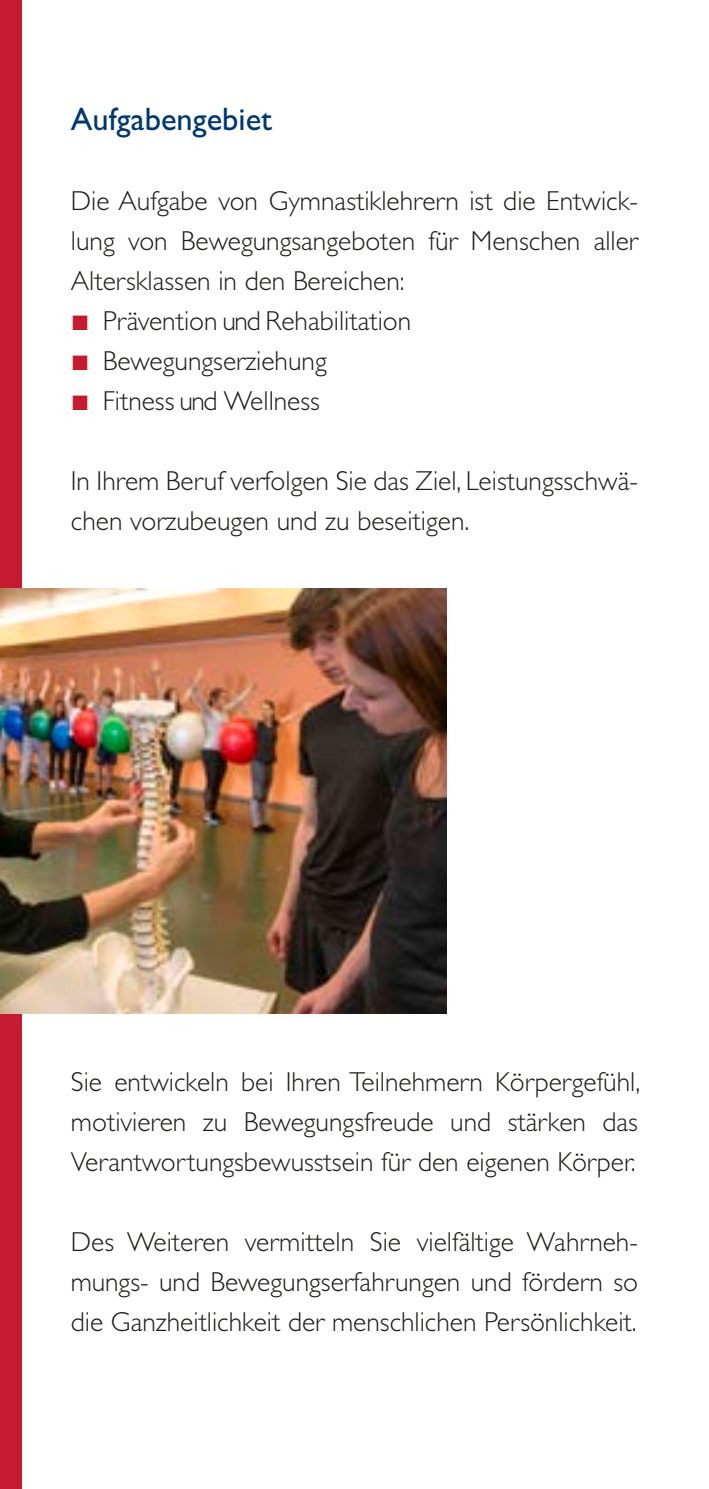
<style>
.page{position:relative;width:709px;height:1489px;background:#fff}
.page>*{position:absolute;margin:0;border:0;box-sizing:border-box;transform-origin:0 0}
.Fließtext_Headline{font:32.5px "Gill Sans Std";color:#003770}
.Fließtext{font:300 27.5px/40px "Gill Sans Std";color:#1d1d1b;text-align:justify}
.Fließtext_Aufzählung{font:300 27.5px "Gill Sans Std";color:#1d1d1b}
.s1{color:#c61a32}
</style>
<div class="page">
<div style="left:0;top:0;width:21px;height:1488px;background:#c61a32"></div>
<img style="left:0;top:588px;width:446px;height:425px">
<p class="Fließtext_Headline" style="left:71px;top:100px;width:203px">Aufgabengebiet</p>
<p class="Fließtext" style="left:71px;top:181px;width:568px">Die Aufgabe von Gymnastiklehrern ist die Entwick&shy;lung von Bewegungsangeboten für Menschen aller Altersklassen in den Bereichen:</p>
<p class="Fließtext_Aufzählung" style="left:71px;top:305px;width:342px"><span class="s1">■</span> Prävention und Rehabilitation</p>
<p class="Fließtext_Aufzählung" style="left:71px;top:345px;width:257px"><span class="s1">■</span> Bewegungserziehung</p>
<p class="Fließtext_Aufzählung" style="left:71px;top:385px;width:250px"><span class="s1">■</span> Fitness und Wellness</p>
<p class="Fließtext" style="left:71px;top:461px;width:568px">In Ihrem Beruf verfolgen Sie das Ziel, Leistungsschwä&shy;chen vorzubeugen und zu beseitigen.</p>
<p class="Fließtext" style="left:71px;top:1061px;width:571px">Sie entwickeln bei Ihren Teilnehmern Körpergefühl, motivieren zu Bewegungsfreude und stärken das Verantwortungsbewusstsein für den eigenen Körper.</p>
<p class="Fließtext" style="left:71px;top:1221px;width:568px">Des Weiteren vermitteln Sie vielfältige Wahrneh&shy;mungs- und Bewegungserfahrungen und fördern so die Ganzheitlichkeit der menschlichen Persönlichkeit.</p>
</div>
